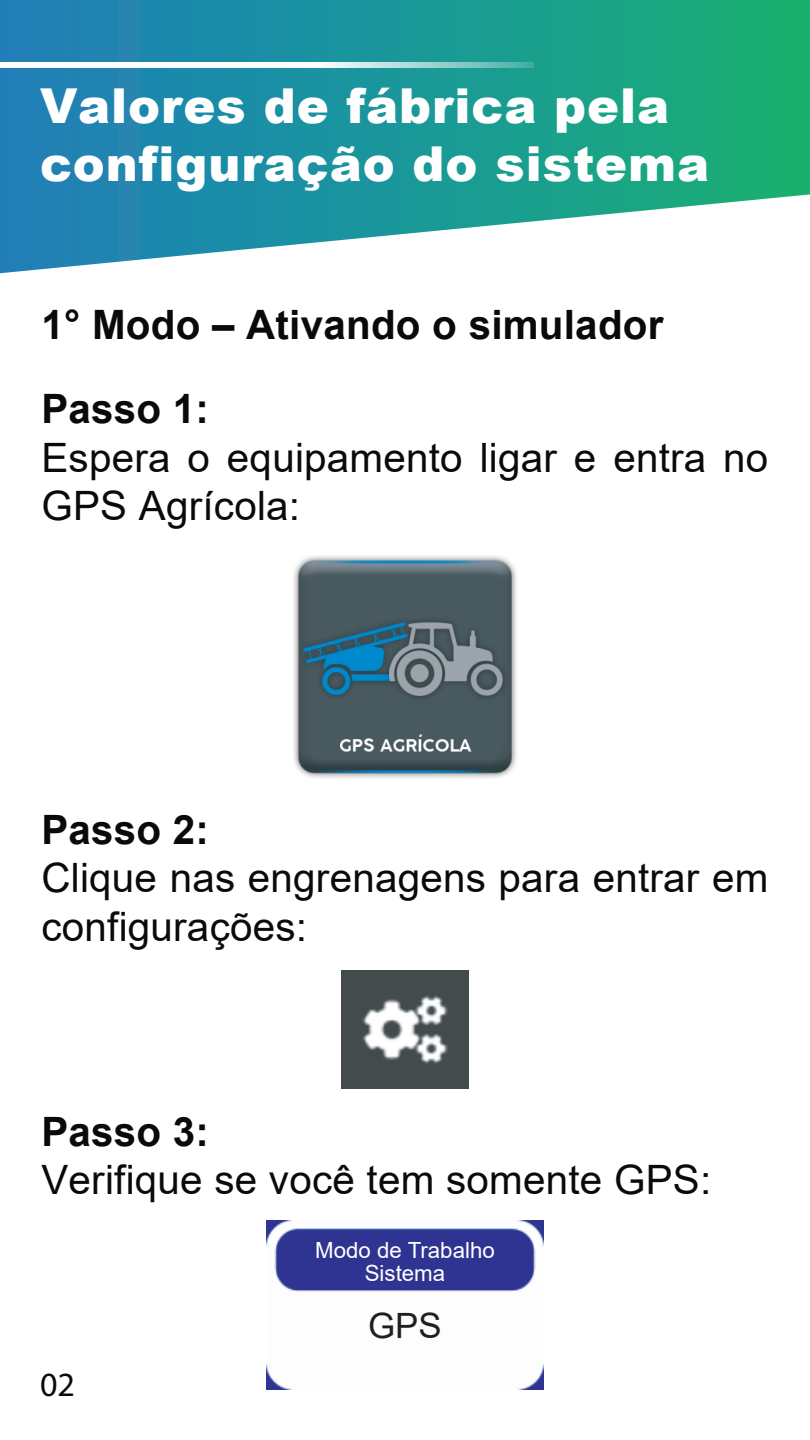
<style>
.page{position:relative;width:810px;height:1440px;background:#fff}
.page>*{position:absolute;margin:0;border:0;box-sizing:border-box;transform-origin:0 0}
.t1{font:900 48.15px/57.6px "Arial";letter-spacing:.02em;color:#fff}
.t2{font:40.5px/48.4px "Arial";letter-spacing:.005em;color:#0b090c}
.t3{font:700 40.5px "Arial";letter-spacing:.005em;color:#0b090c}
.t4{font:34.88px "Arial";color:#231f20}
.t5{font:34.05px "Myriad Pro";color:#0b090c}
.t6{font:22.27px/23.2px "Arial";color:#fff;text-align:center}
</style>
<div class="page">
<svg style="left:0;top:0;width:810px;height:273px;background:#3da4a8"></svg>
<svg style="left:0;top:63px;width:534px;height:5px"></svg>
<img style="left:294px;top:556px;width:223px;height:222px">
<img style="left:342px;top:971px;width:126px;height:117px">
<img style="left:266px;top:1220px;width:278px;height:170px">
<p class="t1" style="left:40px;top:76px;width:671px">Valores de fábrica pela configuração do sistema</p>
<p class="t3" style="left:41px;top:296px;width:624px">1° Modo – Ativando o simulador</p>
<p class="t3" style="left:41px;top:381px;width:169px">Passo 1:</p>
<p class="t2" style="left:41px;top:433px;width:728px">Espera o equipamento ligar e entra no<br>GPS Agrícola:</p>
<p class="t3" style="left:41px;top:801px;width:169px">Passo 2:</p>
<p class="t2" style="left:41px;top:854px;width:728px">Clique nas engrenagens para entrar em configurações:</p>
<p class="t3" style="left:41px;top:1103px;width:169px">Passo 3:</p>
<p class="t2" style="left:41px;top:1156px;width:671px">Verifique se você tem somente GPS:</p>
<p class="t6" style="left:315px;top:1238px;width:181px">Modo de Trabalho<br>Sistema</p>
<p class="t4" style="left:368px;top:1302px;width:75px">GPS</p>
<p class="t5" style="left:40px;top:1364px;width:36px">02</p>
</div>
